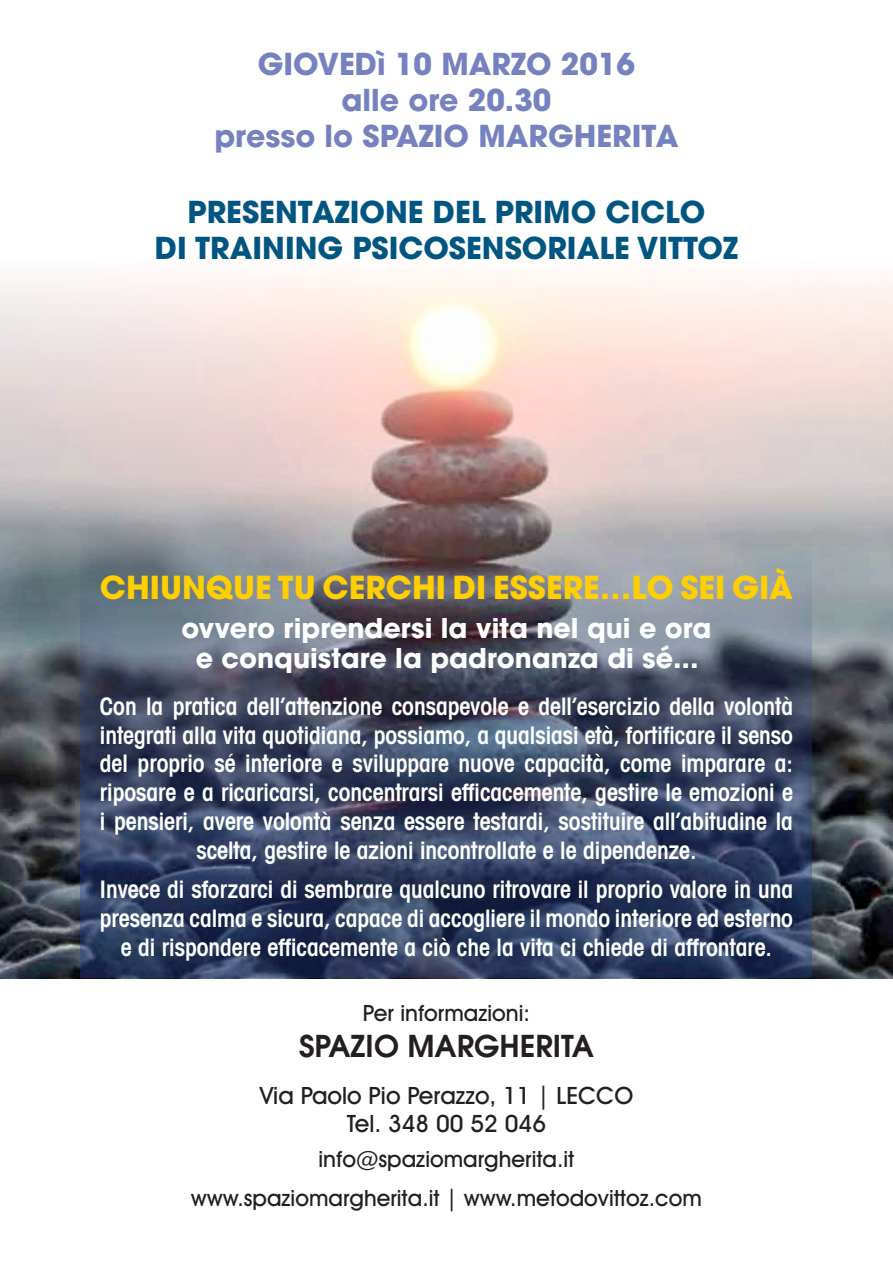
<style>
.page{position:relative;width:893px;height:1263px;background:#fff}
.page>*{position:absolute;margin:0;border:0;box-sizing:border-box;transform-origin:0 0}
.t1{font:700 31.5px "Avant Garde";color:#ffcf00}
.t2{font:700 30px "Avant Garde";color:#005581}
.t3{font:700 30px/36px "Avant Garde";color:#7681bf;text-align:center}
.t4{font:600 30px "Avant Garde";color:#231f20}
.t5{font:700 27px/30px "Avant Garde";color:#fff;text-align:center}
.t6{font:600 condensed 24px/28.8px "Avant Garde IT Cby BT";color:#fff;text-align:center}
.t7{font:500 24px/28.8px "Avant Garde IT Cby BT";color:#231f20;text-align:center}
.t8{font:500 22.5px/39px "Avant Garde IT Cby BT";color:#231f20;text-align:center}
</style>
<div class="page">
<img style="left:0;top:273px;width:893px;height:705px">
<svg style="left:81px;top:529px;width:731px;height:449px;background:#49536b"></svg>
<p class="t3" style="left:214px;top:46px;width:466px">GIOVEDì 10 MARZO 2016<br>alle ore 20.30<br>presso lo SPAZIO MARGHERITA</p>
<p class="t2" style="left:188px;top:193px;width:38px">Presentazione</p>
<p class="t2" style="left:433px;top:193px;width:18px">del</p>
<p class="t2" style="left:495px;top:193px;width:21px">primo</p>
<p class="t2" style="left:606px;top:193px;width:21px">ciclo</p>
<p class="t2" style="left:155px;top:229px;width:76px">di Training</p>
<p class="t2" style="left:352px;top:229px;width:39px">Psicosensoriale</p>
<p class="t2" style="left:637px;top:229px;width:39px">Vittoz</p>
<h1 class="t1" style="left:100px;top:567px;width:695px">CHIUNQUE TU CERCHI DI ESSERE…LO SEI GIà</h1>
<p class="t5" style="left:181px;top:613px;width:532px">ovvero riprendersi la vita nel qui e ora e conquistare la padronanza di sé...</p>
<p class="t6" style="left:100px;top:692px;width:695px">Con la pratica dell’attenzione consapevole e dell’esercizio della volontà integrati alla vita quotidiana, possiamo, a qualsiasi età, fortificare il senso del proprio sé interiore e sviluppare nuove capacità, come imparare a: riposare e a ricaricarsi, concentrarsi efficacemente, gestire le emozioni e i pensieri, avere volontà senza essere testardi, sostituire all’abitudine la scelta, gestire le azioni incontrollate e le dipendenze.</p>
<p class="t6" style="left:100px;top:875px;width:695px">Invece di sforzarci di sembrare qualcuno ritrovare il proprio valore in una presenza calma e sicura, capace di accogliere il mondo interiore ed esterno e di rispondere efficacemente a ciò che la vita ci chiede di affrontare.</p>
<p class="t8" style="left:363px;top:993px;width:169px">Per informazioni:</p>
<p class="t4" style="left:299px;top:1026px;width:296px">SPAZIO MARGHERITA</p>
<p class="t7" style="left:260px;top:1080px;width:375px">Via Paolo Pio Perazzo, 11 | LECCO<br>Tel. 348 00 52 046</p>
<p class="t8" style="left:191px;top:1139px;width:513px">info@spaziomargherita.it<br>www.spaziomargherita.it | www.metodovittoz.com</p>
</div>
